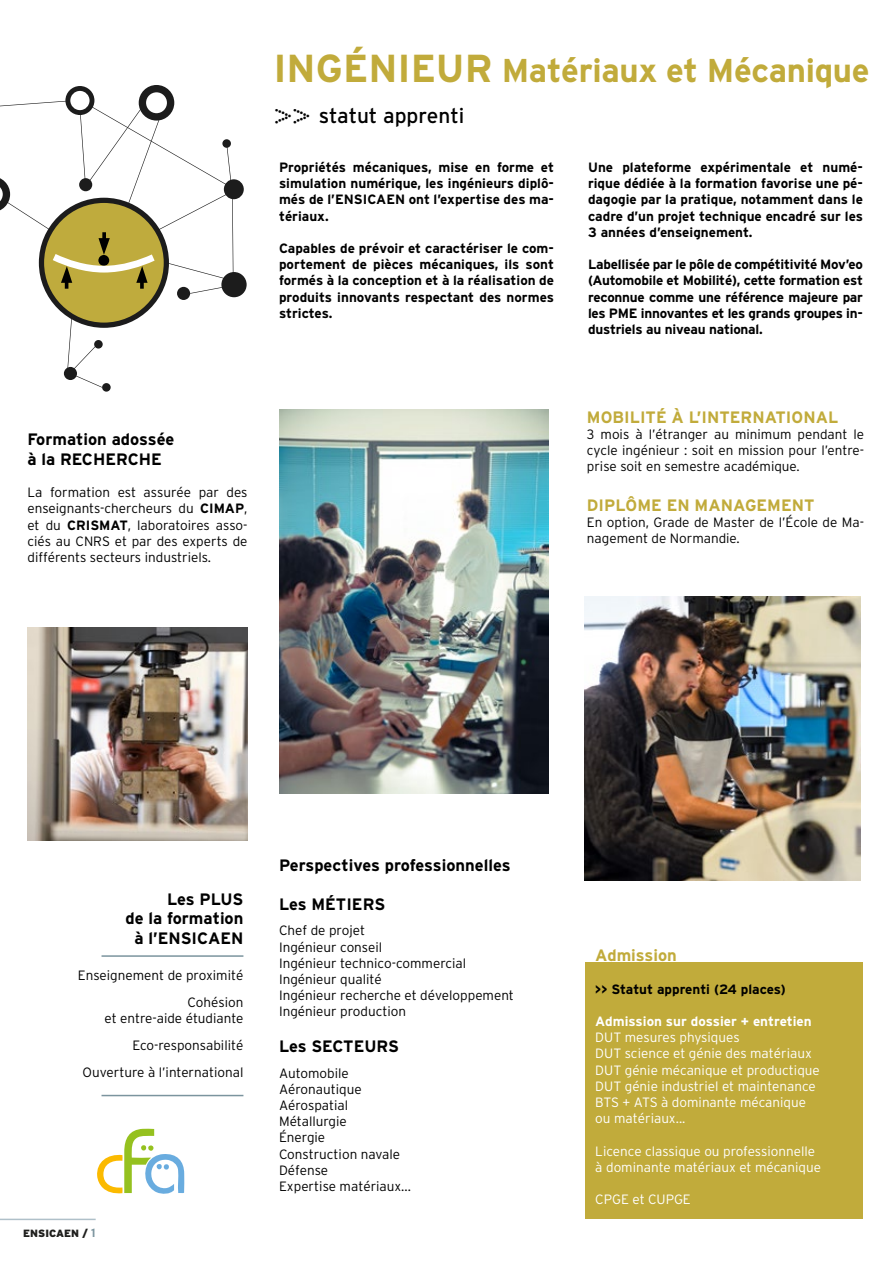
<style>
.page{position:relative;width:893px;height:1263px;background:#fff}
.page>*{position:absolute;margin:0;border:0;box-sizing:border-box;transform-origin:0 0}
.t1{font:40.5px "DOTCIRFUL";color:#000}
.t2{font:700 33px "Interstate";letter-spacing:-.01em;color:#c1ab3b}
.t3{font:21px "Interstate";color:#000}
.t4{font:700 16.5px "Interstate";color:#000}
.t5{font:700 16.5px "Interstate";color:#c1ab3b}
.t6{font:700 13.5px/16.2px "Interstate";color:#000;text-align:justify}
.t7{font:300 13.5px/16.2px "Interstate";color:#000;text-align:justify}
.t8{font:300 13.5px "Interstate";color:#fff}
.t9{font:700 13.5px "Interstate";color:#fff}
.t10{font:900 10.5px "Interstate";color:#1e1e1c}
.s1{font-size:39px}
.s2{font-weight:700}
.s3{font-family:"Keep Calm";font-weight:500;color:#7b949e}
</style>
<div class="page">
<hr style="left:0;top:1219px;width:96px;height:1px;background:#afc0c9">
<svg style="left:97px;top:1129px;width:87px;height:65px"></svg>
<div style="left:586px;top:962px;width:277px;height:257px;background:#c1ab3b"></div>
<img style="left:279px;top:409px;width:270px;height:384px">
<hr style="left:102px;top:955px;width:141px;height:2px;background:#7b949e">
<hr style="left:102px;top:1095px;width:141px;height:1px;background:#7b949e">
<img style="left:584px;top:597px;width:276px;height:283px">
<img style="left:27px;top:627px;width:221px;height:214px">
<div style="left:102px;top:383px;width:9px;height:9px;background:#1c1c1c;border-radius:50%"></div>
<div style="left:224px;top:179px;width:20px;height:20px;background:#1c1c1c;border-radius:50%"></div>
<div style="left:221px;top:272px;width:26px;height:25px;background:#1c1c1c;border-radius:50%"></div>
<svg style="left:0;top:85px;width:233px;height:303px"></svg>
<p class="t2" style="left:273px;top:52px;width:598px"><span class="s1">INGÉNIEUR</span> Matériaux et Mécanique</p>
<p class="t3" style="left:319px;top:103px;width:147px">statut apprenti</p>
<p class="t1" style="left:273px;top:93px;width:39px">&gt;&gt;</p>
<p class="t6" style="left:279px;top:159px;width:276px">Propriétés mécaniques, mise en forme et simulation numérique, les ingénieurs diplô&shy;més de l’ENSICAEN ont l’expertise des ma&shy;tériaux.</p>
<p class="t6" style="left:279px;top:240px;width:276px">Capables de prévoir et caractériser le com&shy;portement de pièces mécaniques, ils sont formés à la conception et à la réalisation de produits innovants respectant des normes strictes.</p>
<p class="t6" style="left:588px;top:159px;width:276px">Une plateforme expérimentale et numé&shy;rique dédiée à la formation favorise une pé&shy;dagogie par la pratique, notamment dans le cadre d’un projet technique encadré sur les 3 années d’enseignement.</p>
<p class="t6" style="left:588px;top:256px;width:276px">Labellisée par le pôle de compétitivité Mov’eo (Automobile et Mobilité), cette formation est reconnue comme une référence majeure par les PME innovantes et les grands groupes in&shy;dustriels au niveau national.</p>
<p class="t4" style="left:27px;top:430px;width:148px">Formation adossée</p>
<p class="t4" style="left:27px;top:450px;width:136px">à la RECHERCHE</p>
<p class="t7" style="left:27px;top:484px;width:222px">La formation est assurée par des enseignants-chercheurs du <span class="s2">CIMAP</span>, et du <span class="s2">CRISMAT</span>, laboratoires asso&shy;ciés au CNRS et par des experts de différents secteurs industriels.</p>
<p class="t5" style="left:587px;top:408px;width:253px">MOBILITÉ À L’INTERNATIONAL</p>
<p class="t7" style="left:587px;top:426px;width:279px">3 mois à l’étranger au minimum pendant le cycle ingénieur : soit en mission pour l’entre&shy;prise soit en semestre académique.</p>
<p class="t5" style="left:587px;top:496px;width:229px">DIPLÔME EN MANAGEMENT</p>
<p class="t7" style="left:587px;top:514px;width:279px">En option, Grade de Master de l’École de Ma&shy;nagement de Normandie.</p>
<p class="t4" style="left:167px;top:889px;width:78px">Les PLUS</p>
<p class="t4" style="left:125px;top:909px;width:119px">de la formation</p>
<p class="t4" style="left:134px;top:929px;width:111px">à l’ENSICAEN</p>
<p class="t7" style="left:78px;top:967px;width:167px">Enseignement de proximité</p>
<p class="t7" style="left:188px;top:994px;width:57px">Cohésion</p>
<p class="t7" style="left:105px;top:1010px;width:140px">et entre-aide étudiante</p>
<p class="t7" style="left:132px;top:1037px;width:113px">Eco-responsabilité</p>
<p class="t7" style="left:83px;top:1064px;width:162px">Ouverture à l’international</p>
<p class="t10" style="left:23px;top:1227px;width:74px">ENSICAEN / <span class="s3">1</span></p>
<p class="t4" style="left:279px;top:855px;width:233px">Perspectives professionnelles</p>
<p class="t4" style="left:279px;top:895px;width:108px">Les MÉTIERS</p>
<p class="t7" style="left:279px;top:922px;width:87px">Chef de projet</p>
<p class="t7" style="left:279px;top:938px;width:105px">Ingénieur conseil</p>
<p class="t7" style="left:279px;top:955px;width:189px">Ingénieur technico-commercial</p>
<p class="t7" style="left:279px;top:971px;width:104px">Ingénieur qualité</p>
<p class="t7" style="left:279px;top:987px;width:236px">Ingénieur recherche et développement</p>
<p class="t7" style="left:279px;top:1003px;width:129px">Ingénieur production</p>
<p class="t4" style="left:279px;top:1037px;width:122px">Les SECTEURS</p>
<p class="t7" style="left:279px;top:1064px;width:71px">Automobile</p>
<p class="t7" style="left:279px;top:1081px;width:84px">Aéronautique</p>
<p class="t7" style="left:279px;top:1097px;width:71px">Aérospatial</p>
<p class="t7" style="left:279px;top:1113px;width:69px">Métallurgie</p>
<p class="t7" style="left:279px;top:1129px;width:48px">Énergie</p>
<p class="t7" style="left:279px;top:1145px;width:123px">Construction navale</p>
<p class="t7" style="left:279px;top:1162px;width:51px">Défense</p>
<p class="t7" style="left:279px;top:1178px;width:133px">Expertise matériaux...</p>
<p class="t5" style="left:595px;top:946px;width:83px">Admission</p>
<p class="t6" style="left:595px;top:981px;width:192px">&gt;&gt; Statut apprenti (24 places)</p>
<p class="t9" style="left:595px;top:1014px;width:218px">Admission sur dossier + entretien</p>
<p class="t8" style="left:595px;top:1030px;width:146px">DUT mesures physiques</p>
<p class="t8" style="left:595px;top:1046px;width:218px">DUT science et génie des matériaux</p>
<p class="t8" style="left:595px;top:1062px;width:226px">DUT génie mécanique et productique</p>
<p class="t8" style="left:595px;top:1078px;width:222px">DUT génie industriel et maintenance</p>
<p class="t8" style="left:595px;top:1095px;width:212px">BTS + ATS à dominante mécanique</p>
<p class="t8" style="left:595px;top:1111px;width:92px">ou matériaux...</p>
<p class="t8" style="left:595px;top:1143px;width:221px">Licence classique ou professionnelle</p>
<p class="t8" style="left:595px;top:1159px;width:227px">à dominante matériaux et mécanique</p>
<p class="t8" style="left:595px;top:1192px;width:97px">CPGE et CUPGE</p>
</div>
